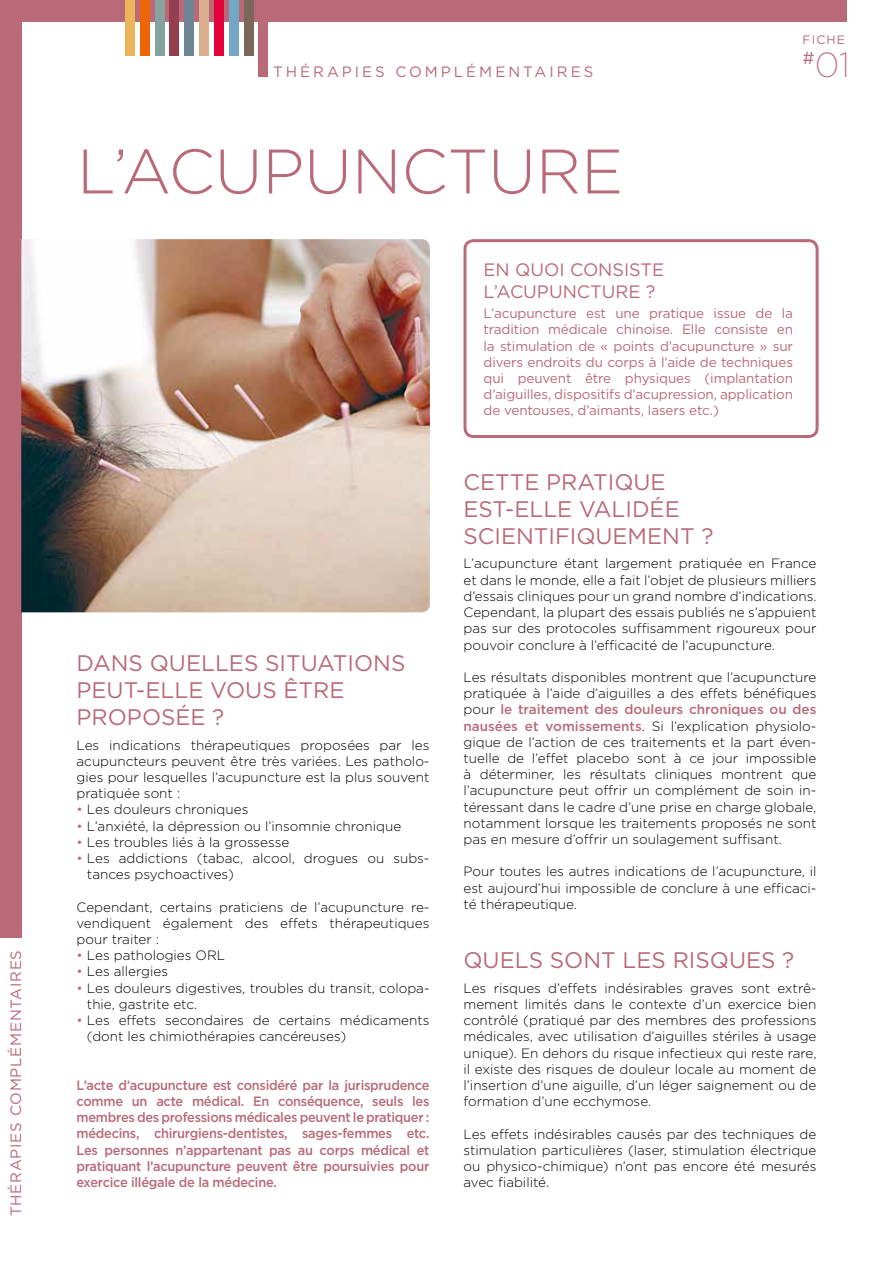
<style>
.page{position:relative;width:893px;height:1263px;background:#fff}
.page>*{position:absolute;margin:0;border:0;box-sizing:border-box;transform-origin:0 0}
.t1{font:300 62.7px "Gotham";color:#b96977}
.t2{font:200 34.8px "Gotham";color:#b96977}
.t3{font:22.5px/27px "Gotham";color:#b96977}
.t4{font:18px/21.6px "Gotham";color:#b96977}
.t5{font:15px "Gotham";letter-spacing:.05em;color:#b96977}
.t6{font:15px "Gotham";letter-spacing:.2em;color:#b96977}
.t7{font:300 13.5px/16.2px "Gotham";color:#000;text-align:justify}
.t8{font:500 13.5px/16.2px "Gotham";letter-spacing:-.02em;color:#b96977;text-align:justify;scale:.95 1}
.t9{font:13.5px/16.2px "Gotham";letter-spacing:-.01em;color:#b96977;text-align:justify}
.t10{font:12.15px "Gotham";color:#b96977}
.s1{color:#b96977}
.s2{font-weight:500;color:#b96977}
</style>
<div class="page">
<div style="left:0;top:0;width:21px;height:938px;background:#b96977"></div>
<div style="left:0;top:0;width:846px;height:21px;background:#b96977"></div>
<img style="left:21px;top:239px;width:409px;height:373px">
<div style="left:125px;top:0;width:10px;height:55px;background:#edb559"></div>
<div style="left:199px;top:0;width:10px;height:55px;background:#ddae8d"></div>
<div style="left:140px;top:0;width:10px;height:55px;background:#ec6608"></div>
<div style="left:155px;top:0;width:9px;height:55px;background:#84a39f"></div>
<div style="left:214px;top:0;width:10px;height:55px;background:#e4003a"></div>
<div style="left:229px;top:0;width:10px;height:55px;background:#73a7c6"></div>
<div style="left:170px;top:0;width:9px;height:55px;background:#963e4d"></div>
<div style="left:244px;top:0;width:9px;height:55px;background:#796859"></div>
<div style="left:184px;top:0;width:10px;height:55px;background:#6e8694"></div>
<div style="left:259px;top:0;width:9px;height:77px;background:#b96977"></div>
<div style="left:463px;top:239px;width:356px;height:199px;border:3px solid #b96977;border-radius:9px"></div>
<p class="t5" style="left:8px;top:1216px;width:268px;rotate:-90deg">Thérapies complémentaires</p>
<p class="t6" style="left:273px;top:63px;width:322px">Thérapies complémentaires</p>
<p class="t10" style="left:803px;top:33px;width:18px">FICHE</p>
<h2 class="t2" style="left:803px;top:43px;width:49px"><sup>#</sup>01</h2>
<h1 class="t1" style="left:77px;top:132px;width:548px">L’acupuncture</h1>
<h3 class="t4" style="left:483px;top:259px;width:182px">En quoi consiste l’acupuncture ?</h3>
<p class="t9" style="left:483px;top:305px;width:311px">L’acupuncture est une pratique issue de la tradition médicale chinoise. Elle consiste en la stimulation de « points d’acupuncture » sur divers endroits du corps à l’aide de techniques qui peuvent être physiques (implantation d’aiguilles, dispositifs d’acupression, application de ventouses, d’aimants, lasers etc.)</p>
<h3 class="t3" style="left:77px;top:649px;width:330px">Dans quelles situations peut-elle vous être proposée ?</h3>
<p class="t7" style="left:77px;top:736px;width:354px">Les indications thérapeutiques proposées par les acupuncteurs peuvent être très variées. Les patholo&shy;gies pour lesquelles l’acupuncture est la plus souvent pratiquée sont :</p>
<p class="t7" style="left:77px;top:801px;width:173px"><span class="s1">•</span> Les douleurs chroniques</p>
<p class="t7" style="left:77px;top:817px;width:326px"><span class="s1">•</span> L’anxiété, la dépression ou l’insomnie chronique</p>
<p class="t7" style="left:77px;top:833px;width:214px"><span class="s1">•</span> Les troubles liés à la grossesse</p>
<p class="t7" style="left:87px;top:850px;width:344px;text-indent:-10px"><span class="s1">•</span> Les addictions (tabac, alcool, drogues ou subs&shy;tances psychoactives)</p>
<p class="t7" style="left:77px;top:898px;width:354px">Cependant, certains praticiens de l’acupuncture re&shy;vendiquent également des effets thérapeutiques pour traiter :</p>
<p class="t7" style="left:77px;top:947px;width:150px"><span class="s1">•</span> Les pathologies ORL</p>
<p class="t7" style="left:77px;top:963px;width:93px"><span class="s1">•</span> Les allergies</p>
<p class="t7" style="left:87px;top:979px;width:344px;text-indent:-10px"><span class="s1">•</span> Les douleurs digestives, troubles du transit, colopa&shy;thie, gastrite etc.</p>
<p class="t7" style="left:87px;top:1012px;width:344px;text-indent:-10px"><span class="s1">•</span> Les effets secondaires de certains médicaments (dont les chimiothérapies cancéreuses)</p>
<p class="t8" style="left:77px;top:1077px;width:373px">L’acte d’acupuncture est considéré par la jurisprudence comme un acte médical. En conséquence, seuls les membres des professions médicales peuvent le pratiquer : médecins, chirurgiens-dentistes, sages-femmes etc.<br>Les personnes n’appartenant pas au corps médical et pratiquant l’acupuncture peuvent être poursuivies pour exercice illégale de la médecine.</p>
<h3 class="t3" style="left:463px;top:468px;width:251px">Cette pratique est-elle validée scientifiquement ?</h3>
<p class="t7" style="left:463px;top:555px;width:354px">L’acupuncture étant largement pratiquée en France et dans le monde, elle a fait l’objet de plusieurs milliers d’essais cliniques pour un grand nombre d’indications.<br>Cependant, la plupart des essais publiés ne s’appuient pas sur des protocoles suffisamment rigoureux pour pouvoir conclure à l’efficacité de l’acupuncture.</p>
<p class="t7" style="left:463px;top:669px;width:354px">Les résultats disponibles montrent que l’acupuncture pratiquée à l’aide d’aiguilles a des effets bénéfiques pour <span class="s2">le traitement des douleurs chroniques ou des nausées et vomissements</span>. Si l’explication physiolo&shy;gique de l’action de ces traitements et la part éven&shy;tuelle de l’effet placebo sont à ce jour impossible à déterminer, les résultats cliniques montrent que l’acupuncture peut offrir un complément de soin in&shy;téressant dans le cadre d’une prise en charge globale, notamment lorsque les traitements proposés ne sont pas en mesure d’offrir un soulagement suffisant.</p>
<p class="t7" style="left:463px;top:863px;width:354px">Pour toutes les autres indications de l’acupuncture, il est aujourd’hui impossible de conclure à une efficaci&shy;té thérapeutique.</p>
<h3 class="t3" style="left:463px;top:946px;width:332px">Quels sont les risques ?</h3>
<p class="t7" style="left:463px;top:979px;width:354px">Les risques d’effets indésirables graves sont extrê&shy;mement limités dans le contexte d’un exercice bien contrôlé (pratiqué par des membres des professions médicales, avec utilisation d’aiguilles stériles à usage unique). En dehors du risque infectieux qui reste rare, il existe des risques de douleur locale au moment de l’insertion d’une aiguille, d’un léger saignement ou de formation d’une ecchymose.</p>
<p class="t7" style="left:463px;top:1125px;width:354px">Les effets indésirables causés par des techniques de stimulation particulières (laser, stimulation électrique ou physico-chimique) n’ont pas encore été mesurés avec fiabilité.</p>
</div>
